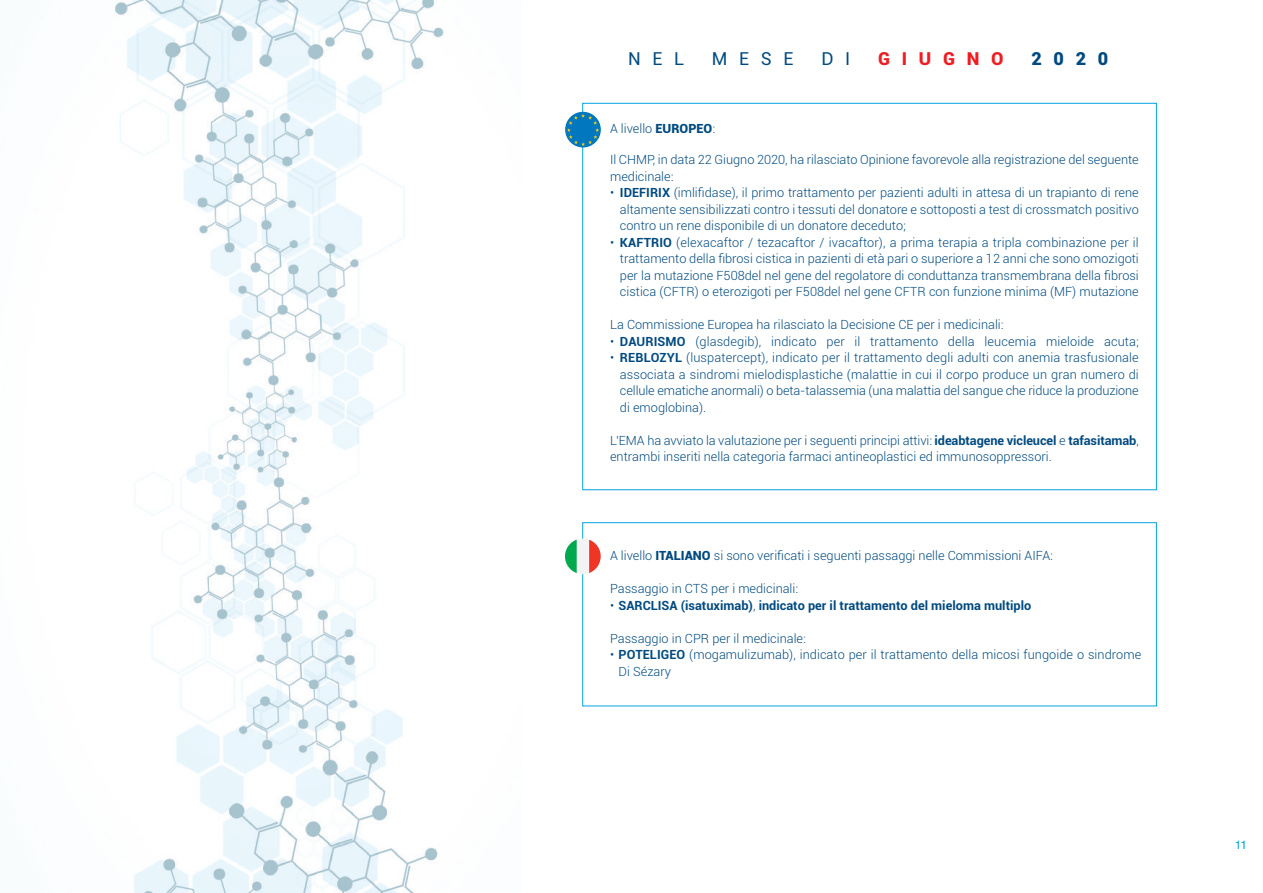
<style>
.page{position:relative;width:1263px;height:893px;background:#fff}
.page>*{position:absolute;margin:0;border:0;box-sizing:border-box;transform-origin:0 0}
.t1{font:18px "Roboto";letter-spacing:.65em;color:#004a7f}
.t2{font:900 18px "Roboto";letter-spacing:.65em;color:#ee1d23}
.t3{font:900 18px "Roboto";color:#004a7f}
.t4{font:300 12.75px/16.5px "Roboto";color:#004a7f}
.t5{font:700 12.75px "Roboto";color:#004a7f}
.t6{font:12px "Helvetica";color:#05a4e0}
.s1{font-weight:900}
.s2{font-weight:700}
.s3{font-weight:300}
</style>
<div class="page">
<svg style="left:565px;top:112px;width:36px;height:35px"></svg>
<img style="left:115px;top:0;width:329px;height:893px">
<div style="left:582px;top:522px;width:574px;height:184px;border:1px solid #05a4e0"></div>
<svg style="left:565px;top:538px;width:36px;height:36px"></svg>
<h1 class="t1" style="left:628px;top:48px;width:57px">NEL</h1>
<h1 class="t1" style="left:712px;top:48px;width:83px">MESE</h1>
<h1 class="t1" style="left:821px;top:48px;width:30px">D I</h1>
<h1 class="t2" style="left:878px;top:48px;width:127px">GIUGNO</h1>
<h1 class="t3" style="left:1031px;top:48px;width:78px">2020</h1>
<p class="t4" style="left:610px;top:120px;width:107px">A livello <span class="s1">EUROPEO</span>:</p>
<p class="t4" style="left:610px;top:152px;width:530px">Il CHMP, in data 22 Giugno 2020, ha rilasciato Opinione favorevole alla registrazione del seguente medicinale:</p>
<p class="t4" style="left:620px;top:185px;width:520px;text-align:justify;text-indent:-10px">• <span class="s2">IDEFIRIX</span> (imlifidase), il primo trattamento per pazienti adulti in attesa di un trapianto di rene altamente sensibilizzati contro i tessuti del donatore e sottoposti a test di crossmatch positivo contro un rene disponibile di un donatore deceduto;</p>
<p class="t4" style="left:620px;top:234px;width:520px;text-align:justify;text-indent:-10px">• <span class="s2">KAFTRIO</span> (elexacaftor / tezacaftor / ivacaftor), a prima terapia a tripla combinazione per il trattamento della fibrosi cistica in pazienti di età pari o superiore a 12 anni che sono omozigoti per la mutazione F508del nel gene del regolatore di conduttanza transmembrana della fibrosi cistica (CFTR) o eterozigoti per F508del nel gene CFTR con funzione minima (MF) mutazione</p>
<p class="t4" style="left:610px;top:317px;width:395px">La Commissione Europea ha rilasciato la Decisione CE per i medicinali:</p>
<p class="t4" style="left:610px;top:333px;width:530px">• <span class="s2">DAURISMO</span> (glasdegib), indicato per il trattamento della leucemia mieloide acuta;</p>
<p class="t4" style="left:620px;top:350px;width:520px;text-align:justify;text-indent:-10px">• <span class="s2">REBLOZYL</span> (luspatercept), indicato per il trattamento degli adulti con anemia trasfusionale associata a sindromi mielodisplastiche (malattie in cui il corpo produce un gran numero di cellule ematiche anormali) o beta-talassemia (una malattia del sangue che riduce la produzione di emoglobina).</p>
<p class="t4" style="left:610px;top:432px;width:530px">L’EMA ha avviato la valutazione per i seguenti principi attivi: <span class="s2">ideabtagene vicleucel</span> e <span class="s2">tafasitamab</span>, entrambi inseriti nella categoria farmaci antineoplastici ed immunosoppressori.</p>
<p class="t4" style="left:610px;top:548px;width:444px">A livello <span class="s1">ITALIANO</span> si sono verificati i seguenti passaggi nelle Commissioni AIFA:</p>
<p class="t4" style="left:610px;top:581px;width:190px">Passaggio in CTS per i medicinali:</p>
<p class="t5" style="left:610px;top:598px;width:423px"><span class="s3">•</span> SARCLISA (isatuximab)<span class="s3">,</span> indicato per il trattamento del mieloma multiplo</p>
<p class="t4" style="left:610px;top:630px;width:197px">Passaggio in CPR per il medicinale:</p>
<p class="t4" style="left:618px;top:647px;width:524px;text-indent:-9px">• <span class="s2">POTELIGEO</span> (mogamulizumab), indicato per il trattamento della micosi fungoide o sindrome<br>Di Sézary</p>
<p class="t6" style="left:1235px;top:838px;width:14px">11</p>
</div>
